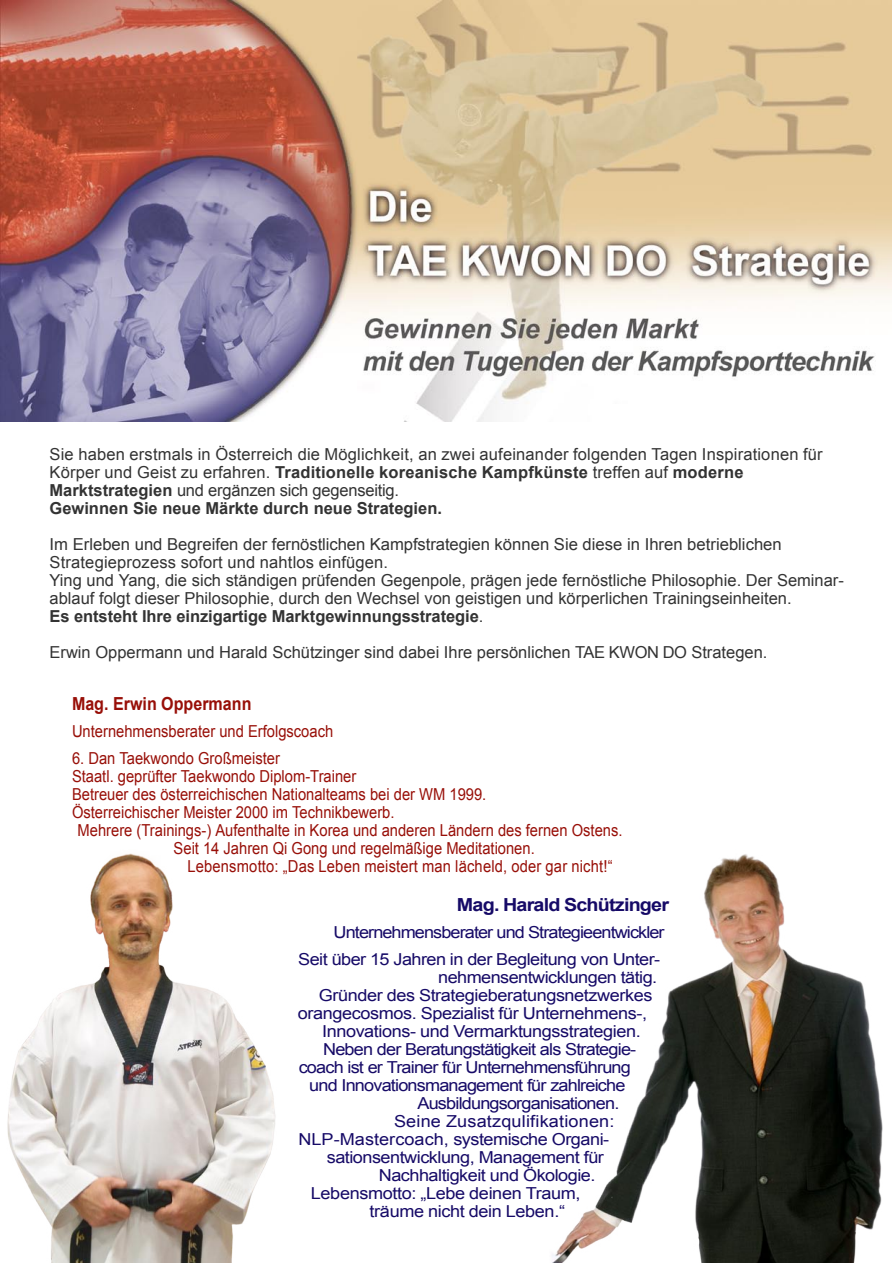
<style>
.page{position:relative;width:893px;height:1263px;background:#fff}
.page>*{position:absolute;margin:0;border:0;box-sizing:border-box;transform-origin:0 0}
.t1{font:700 18px "Arial";letter-spacing:-.04em;color:#160a67;scale:1.1 1}
.t2{font:700 18px "Arial";color:#980f08;scale:.89 1}
.t3{font:16.5px/18px "Arial";color:#333}
.t4{font:16.5px "Arial";letter-spacing:-.03em;color:#160a67;scale:1.1 1}
.t5{font:16.5px "Arial";color:#980f08;scale:.89 1}
.t6{font:16.5px/27px "Arial";letter-spacing:-.05em;color:#160a67;text-align:right;scale:1.1 1}
.t7{font:16.5px "Arial";letter-spacing:.01em;color:#160a67;scale:1.1 1}
.s1{font-weight:700}
</style>
<div class="page">
<img style="left:0;top:0;width:892px;height:421px">
<img style="left:7px;top:853px;width:269px;height:410px">
<img style="left:552px;top:854px;width:331px;height:409px">
<p class="t3" style="left:50px;top:445px;width:775px">Sie haben erstmals in Österreich die Möglichkeit, an zwei aufeinander folgenden Tagen Inspirationen für Körper und Geist zu erfahren. <span class="s1">Traditionelle koreanische Kampfkünste</span> treffen auf <span class="s1">moderne Marktstrategien</span> und ergänzen sich gegenseitig.<br><span class="s1">Gewinnen Sie neue Märkte durch neue Strategien.</span></p>
<p class="t3" style="left:50px;top:535px;width:796px">Im Erleben und Begreifen der fernöstlichen Kampfstrategien können Sie diese in Ihren betrieblichen Strategieprozess sofort und nahtlos einfügen.<br>Ying und Yang, die sich ständigen prüfenden Gegenpole, prägen jede fernöstliche Philosophie. Der Seminar&shy;ablauf folgt dieser Philosophie, durch den Wechsel von geistigen und körperlichen Trainingseinheiten.<br><span class="s1">Es entsteht Ihre einzigartige Marktgewinnungsstrategie</span>.</p>
<p class="t3" style="left:50px;top:643px;width:719px">Erwin Oppermann und Harald Schützinger sind dabei Ihre persönlichen TAE KWON DO Strategen.</p>
<p class="t2" style="left:72px;top:691px;width:203px">Mag. Erwin Oppermann</p>
<p class="t5" style="left:72px;top:720px;width:295px">Unternehmensberater und Erfolgscoach</p>
<p class="t5" style="left:72px;top:747px;width:235px">6. Dan Taekwondo Großmeister</p>
<p class="t5" style="left:72px;top:765px;width:321px">Staatl. geprüfter Taekwondo Diplom-Trainer</p>
<p class="t5" style="left:72px;top:783px;width:467px">Betreuer des österreichischen Nationalteams bei der WM 1999.</p>
<p class="t5" style="left:72px;top:801px;width:364px">Österreichischer Meister 2000 im Technikbewerb.</p>
<p class="t5" style="left:78px;top:819px;width:614px">Mehrere (Trainings-) Aufenthalte in Korea und anderen Ländern des fernen Ostens.</p>
<p class="t5" style="left:174px;top:837px;width:407px">Seit 14 Jahren Qi Gong und regelmäßige Meditationen.</p>
<p class="t5" style="left:187px;top:855px;width:479px">Lebensmotto: „Das Leben meistert man lächeld, oder gar nicht!“</p>
<p class="t1" style="left:457px;top:893px;width:194px">Mag. Harald Schützinger</p>
<p class="t6" style="left:298px;top:919px;width:335px">Unternehmensberater und Strategieentwickler<br>Seit über 15 Jahren in der Begleitung von Unter-</p>
<p class="t4" style="left:438px;top:966px;width:201px">nehmensentwicklungen tätig.</p>
<p class="t4" style="left:319px;top:984px;width:305px">Gründer des Strategieberatungsnetzwerkes</p>
<p class="t4" style="left:298px;top:1002px;width:319px">orangecosmos. Spezialist für Unternehmens-,</p>
<p class="t4" style="left:322px;top:1020px;width:291px">Innovations- und Vermarktungsstrategien.</p>
<p class="t4" style="left:323px;top:1038px;width:286px">Neben der Beratungstätigkeit als Strategie-</p>
<p class="t4" style="left:299px;top:1056px;width:303px">coach ist er Trainer für Unternehmensführung</p>
<p class="t4" style="left:309px;top:1074px;width:289px">und Innovationsmanagement für zahlreiche</p>
<p class="t4" style="left:417px;top:1092px;width:185px">Ausbildungsorganisationen.</p>
<p class="t7" style="left:394px;top:1110px;width:202px">Seine Zusatzqulifikationen:</p>
<p class="t4" style="left:298px;top:1128px;width:284px">NLP-Mastercoach, systemische Organi-</p>
<p class="t4" style="left:327px;top:1146px;width:253px">sationsentwicklung, Management für</p>
<p class="t4" style="left:379px;top:1164px;width:199px">Nachhaltigkeit und Ökologie.</p>
<p class="t4" style="left:311px;top:1182px;width:247px">Lebensmotto: „Lebe deinen Traum,</p>
<p class="t4" style="left:370px;top:1200px;width:179px">träume nicht dein Leben.“</p>
</div>
